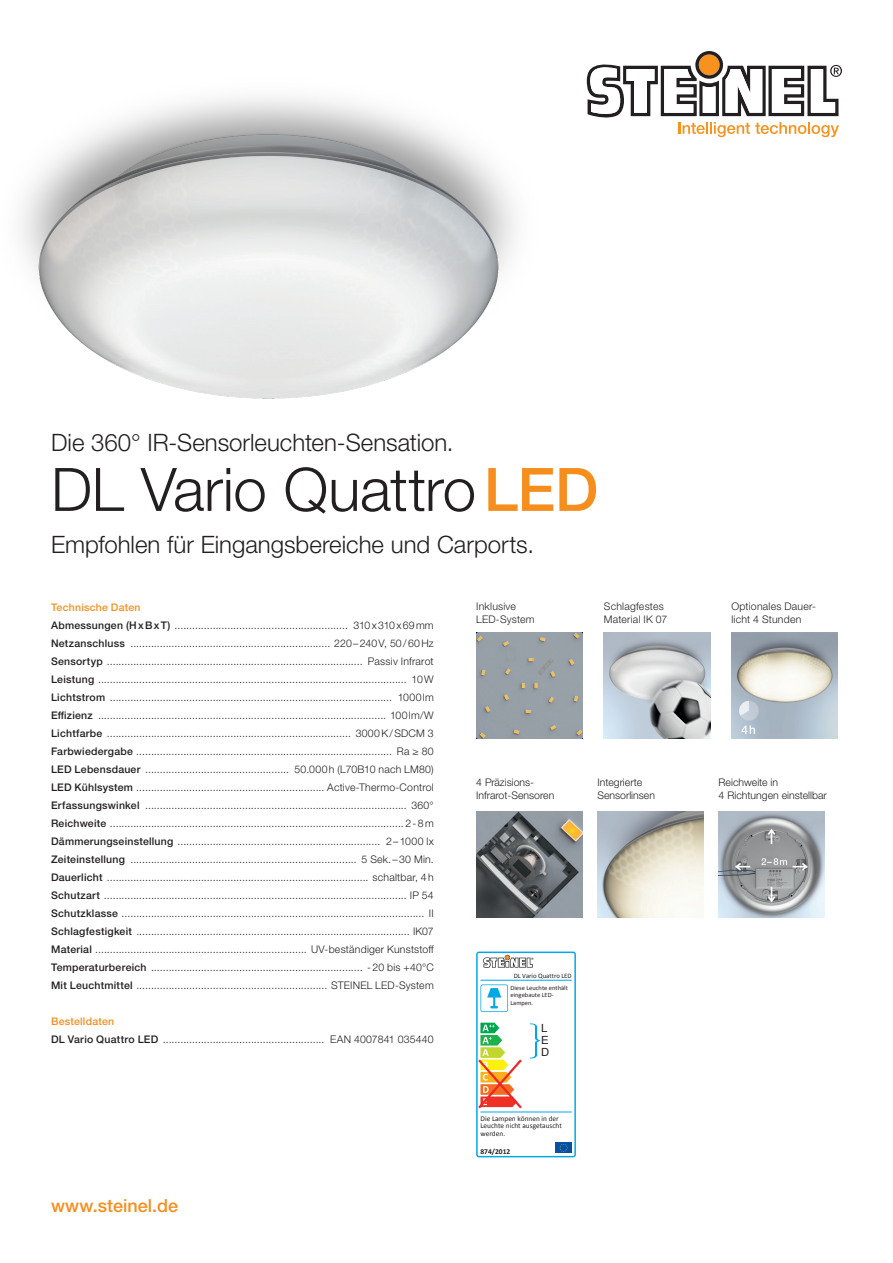
<style>
.page{position:relative;width:893px;height:1263px;background:#fff}
.page>*{position:absolute;margin:0;border:0;box-sizing:border-box;transform-origin:0 0}
.t1{font:300 60px "Helvetica Neue LTW1 G";letter-spacing:-.005em;color:#231f20}
.t2{font:300 24px "Helvetica Neue LTW1 G";color:#231f20}
.t3{font:500 18px "Helvetica Neue LTW1 G";color:#f68e1e}
.t4{font:11.25px/12px "Helvetica";color:#231f20}
.t5{font:300 10.5px/18px "Helvetica Neue LTW1 G";letter-spacing:.02em;color:#231f20}
.t6{font:300 10.5px/12.6px "Helvetica Neue LTW1 G";color:#231f20}
.t7{font:700 7.5px "Calibri";color:#231f20}
.t8{font:7.35px/7.8px "Calibri";color:#231f20}
.t9{font:6.75px "Calibri";color:#231f20}
.t10{font:6.45px/7.5px "Calibri";color:#231f20}
.s1{font-weight:500;color:#f68e1e}
.s2{font-weight:500}
</style>
<div class="page">
<img style="left:604px;top:632px;width:106px;height:107px">
<img style="left:731px;top:632px;width:107px;height:107px">
<img style="left:476px;top:632px;width:107px;height:107px">
<svg style="left:643px;top:51px;width:199px;height:86px"></svg>
<img style="left:21px;top:64px;width:622px;height:335px">
<svg style="left:476px;top:951px;width:100px;height:206px"></svg>
<img style="left:719px;top:811px;width:106px;height:106px">
<img style="left:476px;top:811px;width:107px;height:106px">
<img style="left:597px;top:811px;width:107px;height:106px">
<h2 class="t2" style="left:51px;top:428px;width:404px">Die 360° IR-Sensorleuchten-Sensation.</h2>
<h1 class="t1" style="left:51px;top:453px;width:549px">DL Vario Quattro<span class="s1">LED</span></h1>
<h2 class="t2" style="left:51px;top:530px;width:485px">Empfohlen für Eingangsbereiche und Carports.</h2>
<p class="t5" style="left:51px;top:599px;width:384px"><span class="s1">Technische Daten<br></span><span class="s2">Abmessungen (HxBxT)</span> ........................................................... 310x310x69mm <span class="s2">Netzanschluss</span> .................................................................... 220–240V, 50/60Hz <span class="s2">Sensortyp</span> ....................................................................................... Passiv Infrarot <span class="s2">Leistung</span> ......................................................................................................... 10W <span class="s2">Lichtstrom</span> ................................................................................................ 1000lm <span class="s2">Effizienz</span> .................................................................................................. 100lm/W <span class="s2">Lichtfarbe</span> ................................................................................... 3000K/SDCM 3<br><span class="s2">Farbwiedergabe</span> ....................................................................................... Ra ≥ 80<br><span class="s2">LED Lebensdauer</span> ................................................. 50.000h (L70B10 nach LM80)<br><span class="s2">LED Kühlsystem</span> ................................................................ Active-Thermo-Control <span class="s2">Erfassungswinkel</span> ......................................................................................... 360° <span class="s2">Reichweite</span> .................................................................................................... 2-8m <span class="s2">Dämmerungseinstellung</span> ..................................................................... 2–1000 lx <span class="s2">Zeiteinstellung</span> ............................................................................. 5 Sek. –30 Min.<br><span class="s2">Dauerlicht</span> ......................................................................................... schaltbar, 4h <span class="s2">Schutzart</span> ....................................................................................................... IP 54<br><span class="s2">Schutzklasse</span> ....................................................................................................... II <span class="s2">Schlagfestigkeit</span></p>
<p class="t5" style="left:51px;top:922px;width:384px;text-align:justify;text-indent:362px">IK07<br><span class="s2">Material</span> ........................................................................ UV-beständiger Kunststoff <span class="s2">Temperaturbereich</span> ........................................................................ -20 bis +40°C <span class="s2">Mit Leuchtmittel</span> ................................................................. STEINEL LED-System</p>
<p class="t5" style="left:51px;top:1012px;width:384px"><span class="s1">Bestelldaten<br></span><span class="s2">DL Vario Quattro LED</span> ....................................................... EAN 4007841 035440</p>
<h3 class="t3" style="left:51px;top:1195px;width:129px">www.steinel.de</h3>
<p class="t5" style="left:476px;top:600px;width:60px;line-height:12.6px">Inklusive<br>LED-System</p>
<p class="t5" style="left:604px;top:600px;width:65px;line-height:12.6px">Schlagfestes<br>Material IK 07</p>
<p class="t5" style="left:731px;top:600px;width:86px;line-height:12.6px">Optionales Dauer&shy;licht 4 Stunden</p>
<p class="t6" style="left:476px;top:776px;width:80px">4 Präzisions-<br>Infrarot-Sensoren</p>
<p class="t6" style="left:597px;top:776px;width:59px">Integrierte<br>Sensorlinsen</p>
<p class="t6" style="left:719px;top:776px;width:110px">Reichweite in<br>4 Richtungen einstellbar</p>
<p class="t9" style="left:514px;top:972px;width:60px">DL Vario Quattro LED</p>
<p class="t10" style="left:510px;top:983px;width:59px">Diese Leuchte enthält eingebaute LED-<br>Lampen.</p>
<p class="t4" style="left:541px;top:1023px;width:10px">L<br>E<br>D</p>
<p class="t8" style="left:480px;top:1114px;width:83px">Die Lampen können in der<br>Leuchte nicht ausgetauscht werden.</p>
<p class="t7" style="left:480px;top:1147px;width:31px">874/2012</p>
</div>
